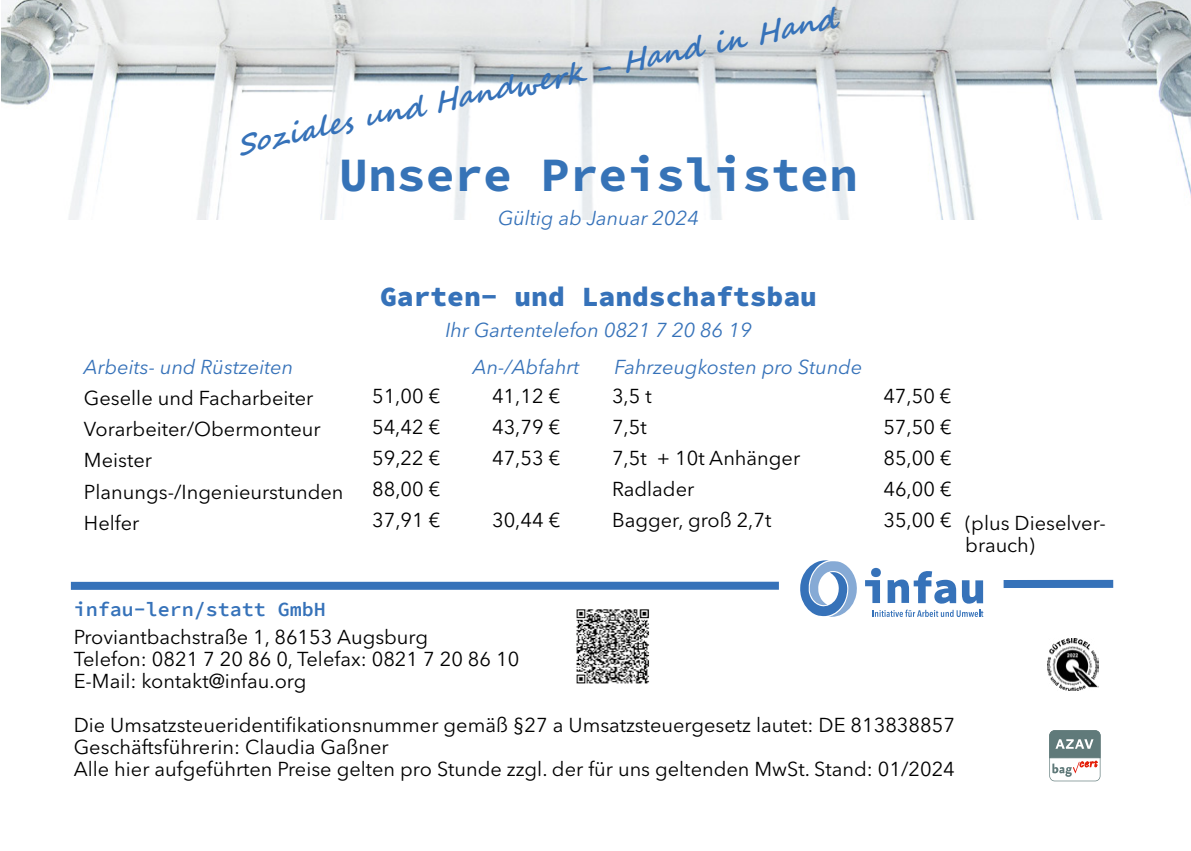
<style>
.page{position:relative;width:1191px;height:851px;background:#fff}
.page>*{position:absolute;margin:0;border:0;box-sizing:border-box;transform-origin:0 0}
.t1{font:700 48px "Source Code Pro";color:#3673b7}
.t2{font:italic 700 28px "Segoe Script";color:#3672b9}
.t3{font:900 28px "Source Code Pro";color:#3672b9}
.t4{font:20px/22px "Avenir Next LT Pro";color:#000}
.t5{font:italic 20px "Avenir Next LT Pro";color:#3672b9}
.t6{font:600 20px "Source Code Pro";color:#3672b9}
</style>
<div class="page">
<img style="left:1px;top:0;width:1190px;height:220px">
<img style="left:576px;top:609px;width:74px;height:75px">
<img style="left:1047px;top:638px;width:51px;height:52px">
<svg style="left:1049px;top:730px;width:51px;height:51px"></svg>
<div style="left:1003px;top:579px;width:110px;height:9px;background:#3672b9"></div>
<div style="left:71px;top:581px;width:708px;height:8px;background:#3672b9"></div>
<svg style="left:872px;top:609px;width:111px;height:8px"></svg>
<svg style="left:800px;top:560px;width:57px;height:57px"></svg>
<svg style="left:865px;top:567px;width:16px;height:36px"></svg>
<svg style="left:887px;top:571px;width:69px;height:32px"></svg>
<svg style="left:962px;top:580px;width:21px;height:23px"></svg>
<h2 class="t2" style="left:233px;top:123px;width:612px;rotate:-12deg">Soziales und Handwerk - Hand in Hand</h2>
<h1 class="t1" style="left:339px;top:140px;width:520px">Unsere Preislisten</h1>
<p class="t5" style="left:498px;top:206px;width:202px">Gültig ab Januar 2024</p>
<h2 class="t3" style="left:380px;top:276px;width:438px">Garten- und Landschaftsbau</h2>
<p class="t5" style="left:445px;top:318px;width:308px">Ihr Gartentelefon 0821 7 20 86 19</p>
<p class="t5" style="left:84px;top:355px;width:211px">Arbeits- und Rüstzeiten</p>
<p class="t5" style="left:473px;top:355px;width:108px">An-/Abfahrt</p>
<p class="t5" style="left:614px;top:355px;width:249px">Fahrzeugkosten pro Stunde</p>
<p class="t4" style="left:84px;top:387px;width:231px">Geselle und Facharbeiter</p>
<p class="t4" style="left:372px;top:384px;width:70px">51,00 €</p>
<p class="t4" style="left:492px;top:384px;width:70px">41,12 €</p>
<p class="t4" style="left:612px;top:384px;width:41px">3,5 t</p>
<p class="t4" style="left:883px;top:384px;width:70px">47,50 €</p>
<p class="t4" style="left:84px;top:418px;width:238px">Vorarbeiter/Obermonteur</p>
<p class="t4" style="left:372px;top:416px;width:70px">54,42 €</p>
<p class="t4" style="left:492px;top:416px;width:70px">43,79 €</p>
<p class="t4" style="left:612px;top:416px;width:36px">7,5t</p>
<p class="t4" style="left:883px;top:416px;width:70px">57,50 €</p>
<p class="t4" style="left:84px;top:449px;width:70px">Meister</p>
<p class="t4" style="left:372px;top:447px;width:70px">59,22 €</p>
<p class="t4" style="left:492px;top:447px;width:70px">47,53 €</p>
<p class="t4" style="left:612px;top:447px;width:190px">7,5t + 10t Anhänger</p>
<p class="t4" style="left:883px;top:447px;width:70px">85,00 €</p>
<p class="t4" style="left:84px;top:480px;width:261px">Planungs-/Ingenieurstunden</p>
<p class="t4" style="left:372px;top:478px;width:70px">88,00 €</p>
<p class="t4" style="left:612px;top:478px;width:84px">Radlader</p>
<p class="t4" style="left:883px;top:478px;width:70px">46,00 €</p>
<p class="t4" style="left:84px;top:511px;width:57px">Helfer</p>
<p class="t4" style="left:372px;top:509px;width:70px">37,91 €</p>
<p class="t4" style="left:492px;top:509px;width:70px">30,44 €</p>
<p class="t4" style="left:612px;top:509px;width:161px">Bagger, groß 2,7t</p>
<p class="t4" style="left:883px;top:511px;width:224px;text-align:center">35,00 € (plus Dieselver&shy;brauch)</p>
<p class="t6" style="left:74px;top:595px;width:254px">infau-lern/statt GmbH</p>
<p class="t4" style="left:74px;top:626px;width:447px">Proviantbachstraße 1, 86153 Augsburg<br>Telefon: 0821 7 20 86 0, Telefax: 0821 7 20 86 10<br>E-Mail: kontakt@infau.org</p>
<p class="t4" style="left:74px;top:714px;width:882px">Die Umsatzsteueridentifikationsnummer gemäß §27 a Umsatzsteuergesetz lautet: DE 813838857<br>Geschäftsführerin: Claudia Gaßner<br>Alle hier aufgeführten Preise gelten pro Stunde zzgl. der für uns geltenden MwSt. Stand: 01/2024</p>
</div>
